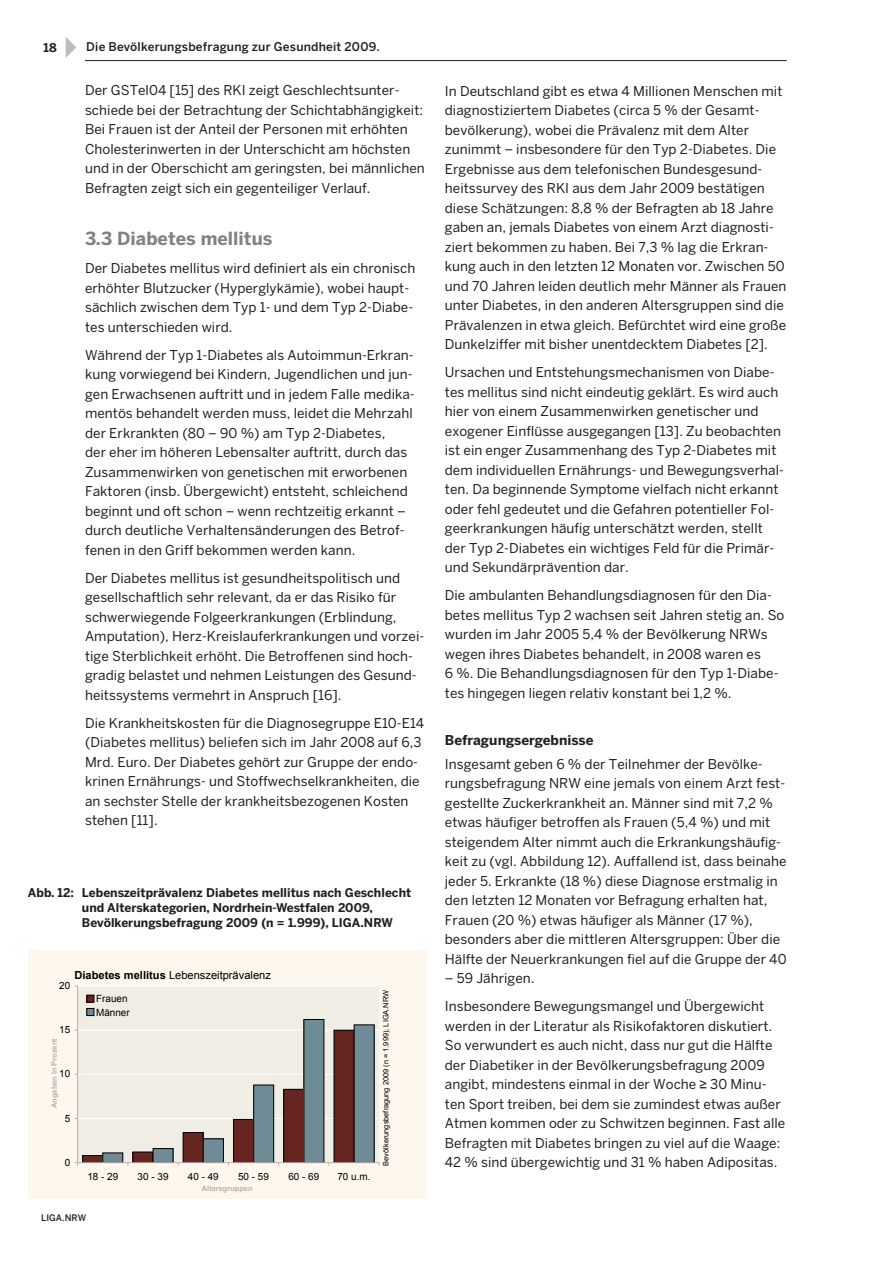
<style>
.page{position:relative;width:893px;height:1263px;background:#fff}
.page>*{position:absolute;margin:0;border:0;box-sizing:border-box;transform-origin:0 0}
.t1{font:700 18px "Benton Sans";letter-spacing:.005em;color:#808285}
.t2{font:13.5px/19.5px "Benton Sans";letter-spacing:.005em;color:#231f20}
.t3{font:700 13.5px "Benton Sans";letter-spacing:.005em;color:#231f20}
.t4{font:700 12px/15px "Benton Sans";letter-spacing:.005em;color:#231f20}
.t5{font:500 12px "Benton Sans";letter-spacing:.015em;color:#231f20}
.t6{font:11.1px "Arial";color:#000}
.t7{font:9.9px/13.4px "Arial";color:#000}
.t8{font:500 9px "Benton Sans";letter-spacing:.005em;color:#231f20}
.t9{font:7.35px "Arial";color:#000}
.t10{font:700 7.35px "Arial";color:#bdb2ae}
.s1{font-weight:700}
.s2{font-family:"Arial"}
</style>
<div class="page">
<svg style="left:66px;top:37px;width:10px;height:21px"></svg>
<hr style="left:85px;top:60px;width:702px;height:1px;background:#231f20">
<div style="left:28px;top:950px;width:399px;height:249px;background:#fdf7ed"></div>
<div style="left:78px;top:986px;width:301px;height:177px;background:#f0ede5"></div>
<hr style="left:78px;top:1118px;width:301px;height:1px;background:#fff">
<hr style="left:78px;top:1074px;width:301px;height:1px;background:#fff">
<hr style="left:78px;top:1030px;width:301px;height:1px;background:#fff">
<hr style="left:78px;top:986px;width:301px;height:1px;background:#fff">
<div style="left:83px;top:1155px;width:20px;height:8px;background:#672522"></div>
<div style="left:82px;top:1155px;width:21px;height:8px;border:1px solid #000"></div>
<div style="left:133px;top:1152px;width:20px;height:11px;background:#672522"></div>
<div style="left:133px;top:1152px;width:20px;height:11px;border:1px solid #000"></div>
<div style="left:183px;top:1132px;width:20px;height:31px;background:#672522"></div>
<div style="left:183px;top:1132px;width:21px;height:31px;border:1px solid #000"></div>
<div style="left:233px;top:1119px;width:21px;height:44px;background:#672522"></div>
<div style="left:233px;top:1119px;width:21px;height:44px;border:1px solid #000"></div>
<div style="left:284px;top:1089px;width:20px;height:74px;background:#672522"></div>
<div style="left:283px;top:1089px;width:21px;height:74px;border:1px solid #000"></div>
<div style="left:334px;top:1030px;width:20px;height:133px;background:#672522"></div>
<div style="left:334px;top:1030px;width:20px;height:133px;border:1px solid #000"></div>
<div style="left:103px;top:1153px;width:20px;height:10px;background:#6f8b95"></div>
<div style="left:102px;top:1152px;width:21px;height:11px;border:1px solid #000"></div>
<div style="left:153px;top:1148px;width:20px;height:15px;background:#6f8b95"></div>
<div style="left:153px;top:1148px;width:20px;height:15px;border:1px solid #000"></div>
<div style="left:203px;top:1139px;width:20px;height:24px;background:#6f8b95"></div>
<div style="left:203px;top:1138px;width:21px;height:25px;border:1px solid #000"></div>
<div style="left:254px;top:1085px;width:20px;height:78px;background:#6f8b95"></div>
<div style="left:253px;top:1085px;width:21px;height:78px;border:1px solid #000"></div>
<div style="left:304px;top:1019px;width:20px;height:144px;background:#6f8b95"></div>
<div style="left:354px;top:1025px;width:20px;height:138px;background:#6f8b95"></div>
<div style="left:354px;top:1024px;width:20px;height:139px;border:1px solid #000"></div>
<hr style="left:77px;top:986px;width:1px;height:177px;background:#bdb2ae">
<hr style="left:78px;top:1162px;width:301px;height:1px;background:#bdb2ae">
<div style="left:87px;top:995px;width:7px;height:7px;background:#672522"></div>
<div style="left:87px;top:995px;width:7px;height:7px;border:1px solid #000"></div>
<div style="left:87px;top:1008px;width:7px;height:7px;background:#6f8b95"></div>
<div style="left:87px;top:1008px;width:7px;height:8px;border:1px solid #000"></div>
<p class="t4" style="left:44px;top:40px;width:15px">18</p>
<p class="t5" style="left:86px;top:40px;width:295px">Die Bevölkerungsbefragung zur Gesundheit 2009.</p>
<p class="t2" style="left:85px;top:81px;width:341px">Der GSTel04 [15] des RKI zeigt Geschlechtsunter&shy;schiede bei der Betrachtung der Schichtabhängigkeit:<br>Bei Frauen ist der Anteil der Personen mit erhöhten Cholesterinwerten in der Unterschicht am höchsten und in der Oberschicht am geringsten, bei männlichen Befragten zeigt sich ein gegenteiliger Verlauf.</p>
<h1 class="t1" style="left:85px;top:228px;width:189px">3.3 Diabetes mellitus</h1>
<p class="t2" style="left:85px;top:258px;width:332px">Der Diabetes mellitus wird definiert als ein chronisch erhöhter Blutzucker (Hyperglykämie), wobei haupt&shy;sächlich zwischen dem Typ 1- und dem Typ 2-Diabe&shy;tes unterschieden wird.</p>
<p class="t2" style="left:85px;top:345px;width:331px">Während der Typ 1-Diabetes als Autoimmun-Erkran&shy;kung vorwiegend bei Kindern, Jugendlichen und jun&shy;gen Erwachsenen auftritt und in jedem Falle medika&shy;mentös behandelt werden muss, leidet die Mehrzahl der Erkrankten (80 – 90 %) am Typ 2-Diabetes,<br>der eher im höheren Lebensalter auftritt, durch das Zusammenwirken von genetischen mit erworbenen Faktoren (insb. Übergewicht) entsteht, schleichend beginnt und oft schon – wenn rechtzeitig erkannt – durch deutliche Verhaltensänderungen des Betrof&shy;fenen in den Griff bekommen werden kann.</p>
<p class="t2" style="left:85px;top:568px;width:341px">Der Diabetes mellitus ist gesundheitspolitisch und gesellschaftlich sehr relevant, da er das Risiko für schwerwiegende Folgeerkrankungen (Erblindung, Amputation), Herz-Kreislauferkrankungen und vorzei&shy;tige Sterblichkeit erhöht. Die Betroffenen sind hoch&shy;gradig belastet und nehmen Leistungen des Gesund&shy;heitssystems vermehrt in Anspruch [16].</p>
<p class="t2" style="left:85px;top:713px;width:341px">Die Krankheitskosten für die Diagnosegruppe E10-E14 (Diabetes mellitus) beliefen sich im Jahr 2008 auf 6,3<br>Mrd. Euro. Der Diabetes gehört zur Gruppe der endo&shy;krinen Ernährungs- und Stoffwechselkrankheiten, die an sechster Stelle der krankheitsbezogenen Kosten stehen [11].</p>
<p class="t4" style="left:82px;top:885px;width:331px;text-indent:-54px">Abb. 12: Lebenszeitprävalenz Diabetes mellitus nach Geschlecht und Alterskategorien, Nordrhein-Westfalen 2009,<br>Bevölkerungsbefragung 2009 (n = 1.999), LIGA.NRW</p>
<p class="t6" style="left:74px;top:971px;width:198px"><span class="s1">Diabetes mellitus</span> Lebenszeitprävalenz</p>
<p class="t7" style="left:59px;top:980px;width:13px">20</p>
<p class="t7" style="left:96px;top:993px;width:35px">Frauen<br>Männer</p>
<p class="t9" style="left:383px;top:1165px;width:177px;rotate:-90deg">Bevölkerungsbefragung 2009 (n = 1.999), LIGA.NRW</p>
<p class="t7" style="left:59px;top:1024px;width:13px">15</p>
<p class="t10" style="left:52px;top:1108px;width:71px;rotate:-90deg">Angaben in Prozent</p>
<p class="t7" style="left:59px;top:1068px;width:13px">10</p>
<p class="t7" style="left:65px;top:1112px;width:7px">5</p>
<p class="t7" style="left:65px;top:1156px;width:7px">0</p>
<p class="t7" style="left:87px;top:1170px;width:32px">18 - 29</p>
<p class="t7" style="left:138px;top:1170px;width:32px">30 - 39</p>
<p class="t7" style="left:188px;top:1170px;width:32px">40 - 49</p>
<p class="t7" style="left:238px;top:1170px;width:32px">50 - 59</p>
<p class="t7" style="left:288px;top:1170px;width:32px">60 - 69</p>
<p class="t7" style="left:337px;top:1170px;width:35px">70 u.m.</p>
<p class="t10" style="left:202px;top:1186px;width:52px">Altersgruppen</p>
<p class="t8" style="left:41px;top:1212px;width:46px">LIGA.NRW</p>
<p class="t2" style="left:445px;top:81px;width:343px">In Deutschland gibt es etwa 4 Millionen Menschen mit diagnostiziertem Diabetes (circa 5 % der Gesamt&shy;bevölkerung), wobei die Prävalenz mit dem Alter zunimmt – insbesondere für den Typ 2-Diabetes. Die Ergebnisse aus dem telefonischen Bundesgesund&shy;heitssurvey des RKI aus dem Jahr 2009 bestätigen diese Schätzungen: 8,8 % der Befragten ab 18 Jahre gaben an, jemals Diabetes von einem Arzt diagnosti&shy;ziert bekommen zu haben. Bei 7,3 % lag die Erkran&shy;kung auch in den letzten 12 Monaten vor. Zwischen 50 und 70 Jahren leiden deutlich mehr Männer als Frauen unter Diabetes, in den anderen Altersgruppen sind die Prävalenzen in etwa gleich. Befürchtet wird eine große Dunkelziffer mit bisher unentdecktem Diabetes [2].</p>
<p class="t2" style="left:445px;top:362px;width:341px">Ursachen und Entstehungsmechanismen von Diabe&shy;tes mellitus sind nicht eindeutig geklärt. Es wird auch hier von einem Zusammenwirken genetischer und exogener Einflüsse ausgegangen [13]. Zu beobachten ist ein enger Zusammenhang des Typ 2-Diabetes mit dem individuellen Ernährungs- und Bewegungsverhal&shy;ten. Da beginnende Symptome vielfach nicht erkannt oder fehl gedeutet und die Gefahren potentieller Fol&shy;geerkrankungen häufig unterschätzt werden, stellt der Typ 2-Diabetes ein wichtiges Feld für die Primär&shy;und Sekundärprävention dar.</p>
<p class="t2" style="left:445px;top:585px;width:341px">Die ambulanten Behandlungsdiagnosen für den Dia&shy;betes mellitus Typ 2 wachsen seit Jahren stetig an. So wurden im Jahr 2005 5,4 % der Bevölkerung NRWs wegen ihres Diabetes behandelt, in 2008 waren es<br>6 %. Die Behandlungsdiagnosen für den Typ 1-Diabe&shy;tes hingegen liegen relativ konstant bei 1,2 %.</p>
<p class="t3" style="left:445px;top:732px;width:150px">Befragungsergebnisse</p>
<p class="t2" style="left:445px;top:754px;width:343px">Insgesamt geben 6 % der Teilnehmer der Bevölke&shy;rungsbefragung NRW eine jemals von einem Arzt fest&shy;gestellte Zuckerkrankheit an. Männer sind mit 7,2 % etwas häufiger betroffen als Frauen (5,4 %) und mit steigendem Alter nimmt auch die Erkrankungshäufig&shy;keit zu (vgl. Abbildung 12). Auffallend ist, dass beinahe jeder 5. Erkrankte (18 %) diese Diagnose erstmalig in den letzten 12 Monaten vor Befragung erhalten hat, Frauen (20 %) etwas häufiger als Männer (17 %), besonders aber die mittleren Altersgruppen: Über die Hälfte der Neuerkrankungen fiel auf die Gruppe der 40</p>
<p class="t2" style="left:445px;top:964px;width:321px;line-height:28px">– 59 Jährigen.<br>Insbesondere Bewegungsmangel und Übergewicht</p>
<p class="t2" style="left:445px;top:1016px;width:342px">werden in der Literatur als Risikofaktoren diskutiert.<br>So verwundert es auch nicht, dass nur gut die Hälfte der Diabetiker in der Bevölkerungsbefragung 2009 angibt, mindestens einmal in der Woche <span class="s2">≥</span> 30 Minu&shy;ten Sport treiben, bei dem sie zumindest etwas außer Atmen kommen oder zu Schwitzen beginnen. Fast alle Befragten mit Diabetes bringen zu viel auf die Waage:<br>42 % sind übergewichtig und 31 % haben Adipositas.</p>
</div>
